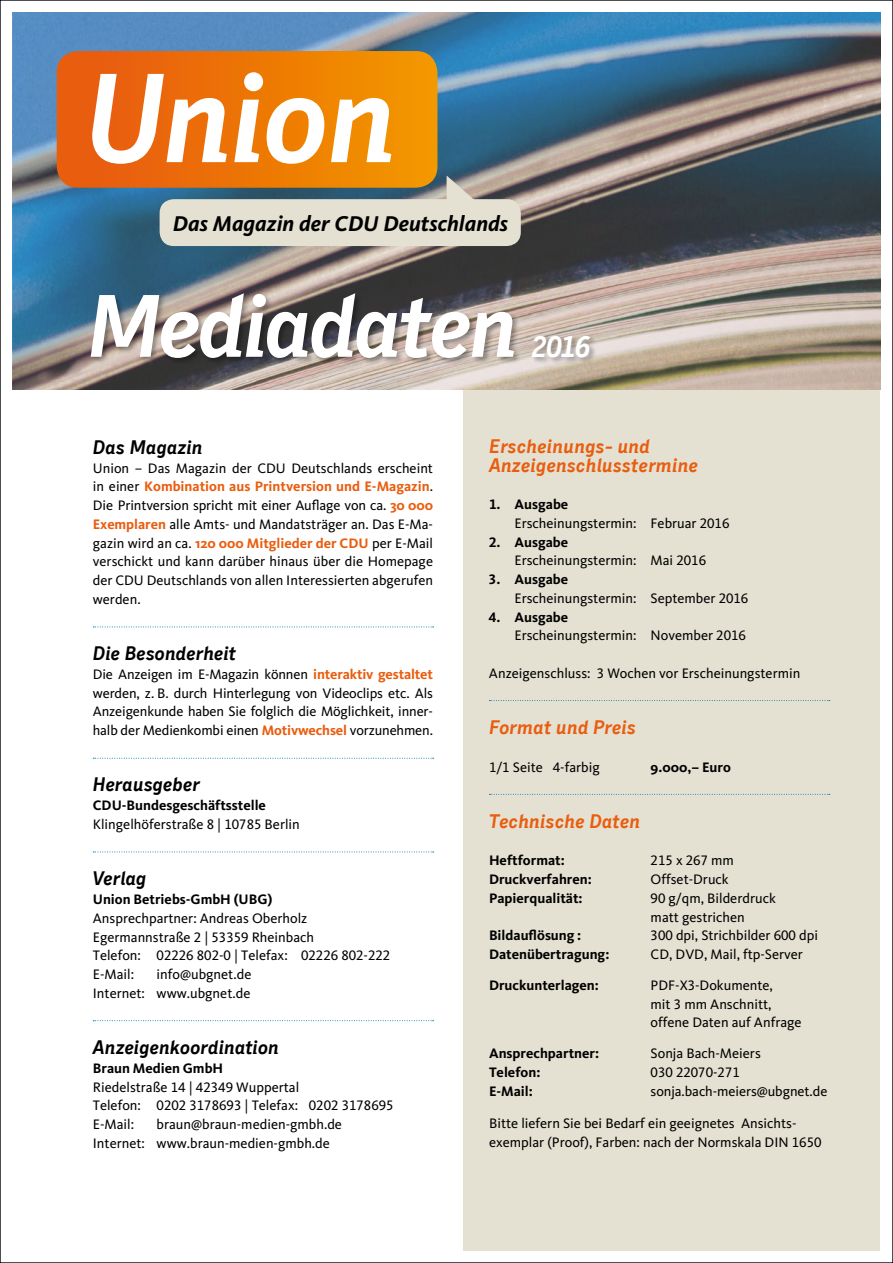
<style>
.page{position:relative;width:893px;height:1263px;background:#fff}
.page>*{position:absolute;margin:0;border:0;box-sizing:border-box;transform-origin:0 0}
.t1{font:italic 700 126.6px "CDU Skopex";letter-spacing:-.025em;color:#fff}
.t2{font:italic 700 88.65px "CDU Skopex";letter-spacing:-.04em;color:#fff}
.t3{font:italic 700 30px "CDU Skopex";color:#fff}
.t4{font:italic 700 22.2px "CDU Kievit";color:#000}
.t5{font:italic 700 19.5px/18.8px "CDU Skopex";color:#e95d0f}
.t6{font:italic 700 19.5px "CDU Skopex";letter-spacing:-.005em;color:#000}
.t7{font:14.25px/18.8px "CDU Kievit Tab";color:#000}
.t8{font:14.25px/18.8px "CDU Kievit";letter-spacing:-.005em;color:#000;text-align:justify}
.t9{font:700 14.25px "CDU Kievit";color:#000}
.t10{font:700 14.25px "CDU Kievit Tab";color:#000}
.s1{font-weight:700;color:#e95d0f}
</style>
<div class="page">
<div style="left:463px;top:370px;width:417px;height:880px;background:#e4e1d2"></div>
<img style="left:13px;top:13px;width:867px;height:377px">
<div style="left:90px;top:292px;width:507px;height:73px;background:#000;opacity:.35"></div>
<svg style="left:489px;top:700px;width:341px;height:1px"></svg>
<svg style="left:489px;top:794px;width:341px;height:1px"></svg>
<svg style="left:93px;top:626px;width:341px;height:1px"></svg>
<svg style="left:93px;top:758px;width:341px;height:1px"></svg>
<svg style="left:93px;top:851px;width:341px;height:1px"></svg>
<svg style="left:93px;top:1020px;width:341px;height:1px"></svg>
<svg style="left:57px;top:51px;width:380px;height:137px;background:#eb7607"></svg>
<svg style="left:447px;top:175px;width:32px;height:24px"></svg>
<div style="left:160px;top:199px;width:361px;height:47px;background:#e4e1d2;border-radius:14px"></div>
<h1 class="t1" style="left:85px;top:44px;width:315px">Union</h1>
<h3 class="t4" style="left:173px;top:210px;width:337px">Das Magazin der CDU Deutschlands</h3>
<h2 class="t2" style="left:88px;top:274px;width:433px">Mediadaten</h2>
<h3 class="t3" style="left:532px;top:329px;width:61px">2016</h3>
<h3 class="t6" style="left:93px;top:436px;width:111px">Das Magazin</h3>
<p class="t8" style="left:93px;top:459px;width:342px">Union – Das Magazin der CDU Deutschlands erscheint in einer <span class="s1">Kombination aus Printversion und E-Magazin</span>.<br>Die Printversion spricht mit einer Auflage von ca. <span class="s1">30 000<br>Exemplaren</span> alle Amts- und Mandatsträger an. Das E-Ma&shy;gazin wird an ca. <span class="s1">120 000 Mitglieder der CDU</span> per E-Mail verschickt und kann darüber hinaus über die Homepage der CDU Deutschlands von allen Interessierten abgerufen werden.</p>
<h3 class="t6" style="left:93px;top:642px;width:145px">Die Besonderheit</h3>
<p class="t8" style="left:93px;top:665px;width:342px">Die Anzeigen im E-Magazin können <span class="s1">interaktiv gestaltet </span>werden, z. B. durch Hinterlegung von Videoclips etc. Als Anzeigenkunde haben Sie folglich die Möglichkeit, inner&shy;halb der Medienkombi einen <span class="s1">Motivwechsel</span> vorzunehmen.</p>
<h3 class="t6" style="left:93px;top:773px;width:109px">Herausgeber</h3>
<p class="t9" style="left:93px;top:797px;width:175px">CDU-Bundesgeschäftsstelle</p>
<p class="t7" style="left:93px;top:815px;width:209px">Klingelhöferstraße 8 | 10785 Berlin</p>
<h3 class="t6" style="left:93px;top:867px;width:56px">Verlag</h3>
<p class="t9" style="left:93px;top:891px;width:181px">Union Betriebs-GmbH (UBG)</p>
<p class="t7" style="left:93px;top:909px;width:299px">Ansprechpartner: Andreas Oberholz<br>Egermannstraße 2 | 53359 Rheinbach<br>Telefon: 02226 802-0 | Telefax: 02226 802-222<br>E-Mail:</p>
<p class="t7" style="left:93px;top:965px;width:160px;text-align:right">info@ubgnet.de<br>Internet: www.ubgnet.de</p>
<h3 class="t6" style="left:93px;top:1036px;width:188px">Anzeigenkoordination</h3>
<p class="t9" style="left:93px;top:1059px;width:132px">Braun Medien GmbH</p>
<p class="t7" style="left:93px;top:1077px;width:302px">Riedelstraße 14 | 42349 Wuppertal<br>Telefon: 0202 3178693 | Telefax: 0202 3178695<br>E-Mail:</p>
<p class="t7" style="left:93px;top:1115px;width:251px;text-indent:64px">braun@braun-medien-gmbh.de<br>Internet: www.braun-medien-gmbh.de</p>
<h3 class="t5" style="left:489px;top:436px;width:211px">Erscheinungs- und<br>Anzeigenschlusstermine</h3>
<p class="t10" style="left:489px;top:496px;width:81px">1. Ausgabe</p>
<p class="t7" style="left:514px;top:514px;width:216px">Erscheinungstermin: Februar 2016</p>
<p class="t10" style="left:489px;top:533px;width:81px">2. Ausgabe</p>
<p class="t7" style="left:514px;top:551px;width:193px">Erscheinungstermin: Mai 2016</p>
<p class="t10" style="left:489px;top:571px;width:81px">3. Ausgabe</p>
<p class="t7" style="left:514px;top:589px;width:235px">Erscheinungstermin: September 2016</p>
<p class="t10" style="left:489px;top:608px;width:81px">4. Ausgabe</p>
<p class="t7" style="left:514px;top:626px;width:233px">Erscheinungstermin: November 2016</p>
<p class="t7" style="left:489px;top:664px;width:313px">Anzeigenschluss: 3 Wochen vor Erscheinungstermin</p>
<h3 class="t5" style="left:489px;top:718px;width:149px">Format und Preis</h3>
<p class="t7" style="left:489px;top:758px;width:112px">1/1 Seite 4-farbig</p>
<p class="t9" style="left:651px;top:758px;width:82px">9.000,– Euro</p>
<h3 class="t5" style="left:489px;top:811px;width:153px">Technische Daten</h3>
<p class="t9" style="left:489px;top:852px;width:77px">Heftformat:</p>
<p class="t7" style="left:651px;top:851px;width:85px">215 x 267 mm</p>
<p class="t9" style="left:489px;top:871px;width:104px">Druckverfahren:</p>
<p class="t7" style="left:651px;top:870px;width:80px">Offset-Druck</p>
<p class="t9" style="left:489px;top:890px;width:95px">Papierqualität:</p>
<p class="t7" style="left:651px;top:889px;width:127px">90 g/qm, Bilderdruck matt gestrichen</p>
<p class="t9" style="left:489px;top:927px;width:94px">Bildauflösung :</p>
<p class="t7" style="left:651px;top:926px;width:169px">300 dpi, Strichbilder 600 dpi</p>
<p class="t9" style="left:489px;top:946px;width:122px">Datenübertragung:</p>
<p class="t7" style="left:651px;top:945px;width:154px">CD, DVD, Mail, ftp-Server</p>
<p class="t9" style="left:489px;top:977px;width:111px">Druckunterlagen:</p>
<p class="t7" style="left:651px;top:976px;width:153px">PDF-X3-Dokumente,<br>mit 3 mm Anschnitt, offene Daten auf Anfrage</p>
<p class="t9" style="left:489px;top:1045px;width:112px">Ansprechpartner:</p>
<p class="t7" style="left:651px;top:1044px;width:112px">Sonja Bach-Meiers</p>
<p class="t9" style="left:489px;top:1064px;width:53px">Telefon:</p>
<p class="t7" style="left:651px;top:1063px;width:91px">030 22070-271</p>
<p class="t9" style="left:489px;top:1082px;width:45px">E-Mail:</p>
<p class="t7" style="left:651px;top:1082px;width:178px">sonja.bach-meiers@ubgnet.de</p>
<p class="t7" style="left:489px;top:1114px;width:334px">Bitte liefern Sie bei Bedarf ein geeignetes Ansichts&shy;exemplar (Proof), Farben: nach der Normskala DIN 1650</p>
</div>
